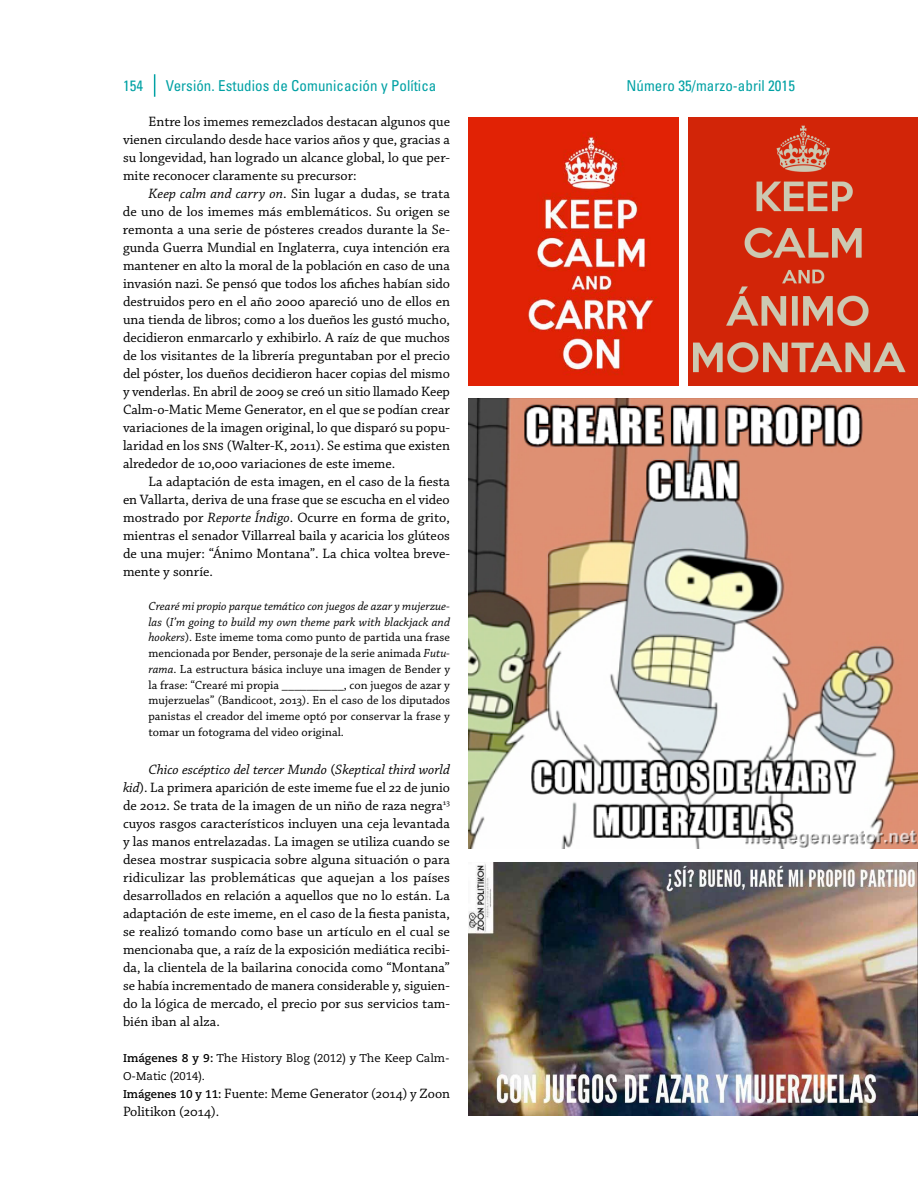
<style>
.page{position:relative;width:918px;height:1188px;background:#fff}
.page>*{position:absolute;margin:0;border:0;box-sizing:border-box;transform-origin:0 0}
.t1{font:condensed 15px "Univers LT Std";letter-spacing:.005em;color:#00a1a4}
.t2{font:14.25px/18px "Chaparral Pro";color:#000;text-align:justify}
.t3{font:12.3px/15.8px "Chaparral Pro";color:#000;text-align:justify}
.t4{font:11.25px/18px "Caecilia LT Std";letter-spacing:.005em;color:#000}
.s1{font-style:italic}
.s2{font-weight:700}
.s3{font-family:"Caecilia LT Std";font-weight:700;font-size:11.25px}
</style>
<div class="page">
<img style="left:468px;top:117px;width:210px;height:269px">
<img style="left:688px;top:117px;width:230px;height:268px">
<img style="left:468px;top:398px;width:450px;height:451px">
<img style="left:468px;top:863px;width:450px;height:253px">
<svg style="left:154px;top:74px;width:1px;height:23px"></svg>
<p class="t1" style="left:123px;top:76px;width:22px">154</p>
<p class="t1" style="left:166px;top:76px;width:272px">Versión. Estudios de Comunicación y Política</p>
<p class="t1" style="left:626px;top:76px;width:170px">Número 35/marzo-abril 2015</p>
<p class="t2" style="left:123px;top:113px;width:329px;text-indent:25px">Entre los imemes remezclados destacan algunos que vienen circulando desde hace varios años y que, gracias a su longevidad, han logrado un alcance global, lo que per&shy;mite reconocer claramente su precursor:</p>
<p class="t2" style="left:123px;top:185px;width:329px;text-indent:26px"><span class="s1">Keep calm and carry on</span>. Sin lugar a dudas, se trata de uno de los imemes más emblemáticos. Su origen se remonta a una serie de pósteres creados durante la Se&shy;gunda Guerra Mundial en Inglaterra, cuya intención era mantener en alto la moral de la población en caso de una invasión nazi. Se pensó que todos los afiches habían sido destruidos pero en el año 2000 apareció uno de ellos en una tienda de libros; como a los dueños les gustó mucho, decidieron enmarcarlo y exhibirlo. A raíz de que muchos de los visitantes de la librería preguntaban por el precio del póster, los dueños decidieron hacer copias del mismo y venderlas. En abril de 2009 se creó un sitio llamado Keep Calm-o-Matic Meme Generator, en el que se podían crear variaciones de la imagen original, lo que disparó su popu&shy;laridad en los sns (Walter-K, 2011). Se estima que existen alrededor de 10,000 variaciones de este imeme.</p>
<p class="t2" style="left:123px;top:473px;width:329px;text-indent:25px">La adaptación de esta imagen, en el caso de la fiesta en Vallarta, deriva de una frase que se escucha en el video mostrado por <span class="s1">Reporte Índigo</span>. Ocurre en forma de grito, mientras el senador Villarreal baila y acaricia los glúteos de una mujer: “Ánimo Montana”. La chica voltea breve&shy;mente y sonríe.</p>
<p class="t3" style="left:148px;top:598px;width:303px"><span class="s1">Crearé mi propio parque temático con juegos de azar y mujerzue&shy;las</span> (<span class="s1">I’m going to build my own theme park with blackjack and hookers</span>). Este imeme toma como punto de partida una frase mencionada por Bender, personaje de la serie animada <span class="s1">Futu&shy;rama</span>. La estructura básica incluye una imagen de Bender y la frase: “Crearé mi propia __________, con juegos de azar y mujerzuelas” (Bandicoot, 2013). En el caso de los diputados panistas el creador del imeme optó por conservar la frase y tomar un fotograma del video original.</p>
<p class="t2" style="left:123px;top:761px;width:329px;text-indent:26px"><span class="s1">Chico escéptico del tercer Mundo</span> (<span class="s1">Skeptical third world kid</span>). La primera aparición de este imeme fue el 22 de junio de 2012. Se trata de la imagen de un niño de raza negra<sup>13 </sup>cuyos rasgos característicos incluyen una ceja levantada y las manos entrelazadas. La imagen se utiliza cuando se desea mostrar suspicacia sobre alguna situación o para ridiculizar las problemáticas que aquejan a los países desarrollados en relación a aquellos que no lo están. La adaptación de este imeme, en el caso de la fiesta panista, se realizó tomando como base un artículo en el cual se mencionaba que, a raíz de la exposición mediática recibi&shy;da, la clientela de la bailarina conocida como “Montana” se había incrementado de manera considerable y, siguien&shy;do la lógica de mercado, el precio por sus servicios tam&shy;bién iban al alza.</p>
<p class="t4" style="left:123px;top:1049px;width:328px"><span class="s2">Imágenes 8 y 9:</span> The History Blog (2012) y The Keep Calm-<br>O-Matic (2014).</p>
<p class="t2" style="left:123px;top:1085px;width:329px"><span class="s3">Imágenes 10 y 11:</span> Fuente: Meme Generator (2014) y Zoon<br>Politikon (2014).</p>
</div>
